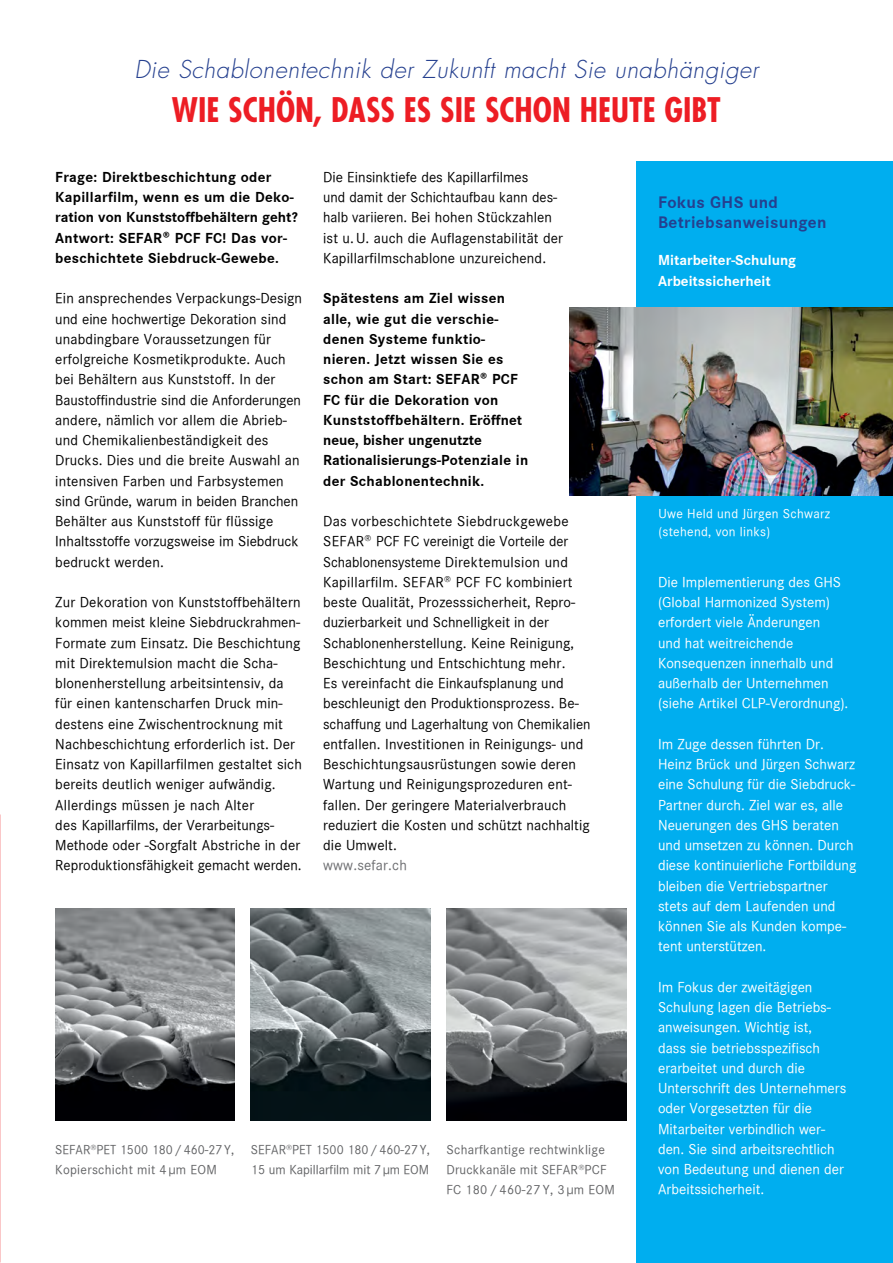
<style>
.page{position:relative;width:893px;height:1263px;background:#fff}
.page>*{position:absolute;margin:0;border:0;box-sizing:border-box;transform-origin:0 0}
.t1{font:700 condensed 33px "Futura";color:#ed1d24}
.t2{font:italic 300 24px "Futura";letter-spacing:.02em;color:#25408f}
.t3{font:17.25px/19.5px "Corporate S Bold";letter-spacing:.02em;color:#25408f}
.t4{font:15px/20.2px "Corporate S";letter-spacing:.01em;color:#000}
.t5{font:15px/20.2px "Corporate S";color:#fff}
.t6{font:15px/20.2px "Corporate S Bold";letter-spacing:.02em;color:#000}
.t7{font:15px/20.2px "Corporate S Bold";color:#fff}
.t8{font:15px "Corporate S";letter-spacing:.01em;color:#6d6e71}
.t9{font:13.5px/20.2px "Corporate S";letter-spacing:.01em;color:#636466}
.t10{font:13.5px/18px "Corporate S";letter-spacing:.02em;color:#fff}
</style>
<div class="page">
<div style="left:637px;top:162px;width:256px;height:1101px;background:#00aeef"></div>
<img style="left:570px;top:307px;width:323px;height:189px">
<img style="left:55px;top:908px;width:180px;height:213px">
<img style="left:446px;top:908px;width:180px;height:213px">
<img style="left:251px;top:908px;width:180px;height:213px">
<h2 class="t2" style="left:134px;top:55px;width:625px">Die Schablonentechnik der Zukunft macht Sie unabhängiger</h2>
<h1 class="t1" style="left:172px;top:89px;width:551px">WIE SCHÖN, DASS ES SIE SCHON HEUTE GIBT</h1>
<p class="t6" style="left:55px;top:167px;width:244px">Frage: Direktbeschichtung oder Kapillarfilm, wenn es um die Deko&shy;ration von Kunststoffbehältern geht?<br>Antwort: SEFAR® PCF FC! Das vor&shy;beschichtete Siebdruck-Gewebe.</p>
<p class="t4" style="left:55px;top:288px;width:248px">Ein ansprechendes Verpackungs-Design und eine hochwertige Dekoration sind unabdingbare Voraussetzungen für erfolgreiche Kosmetikprodukte. Auch bei Behältern aus Kunststoff. In der Baustoffindustrie sind die Anforderungen andere, nämlich vor allem die Abrieb&shy;und Chemikalienbeständigkeit des Drucks. Dies und die breite Auswahl an intensiven Farben und Farbsystemen sind Gründe, warum in beiden Branchen Behälter aus Kunststoff für flüssige Inhaltsstoffe vorzugsweise im Siebdruck bedruckt werden.</p>
<p class="t4" style="left:55px;top:592px;width:248px">Zur Dekoration von Kunststoffbehältern kommen meist kleine Siebdruckrahmen-Formate zum Einsatz. Die Beschichtung mit Direktemulsion macht die Scha&shy;blonenherstellung arbeitsintensiv, da für einen kantenscharfen Druck min&shy;destens eine Zwischentrocknung mit Nachbeschichtung erforderlich ist. Der Einsatz von Kapillarfilmen gestaltet sich bereits deutlich weniger aufwändig.<br>Allerdings müssen je nach Alter<br>des Kapillarfilms, der Verarbeitungs-Methode oder -Sorgfalt Abstriche in der Reproduktionsfähigkeit gemacht werden.</p>
<p class="t4" style="left:323px;top:167px;width:242px">Die Einsinktiefe des Kapillarfilmes<br>und damit der Schichtaufbau kann des&shy;halb variieren. Bei hohen Stückzahlen ist u.U. auch die Auflagenstabilität der Kapillarfilmschablone unzureichend.</p>
<p class="t6" style="left:323px;top:288px;width:207px">Spätestens am Ziel wissen alle, wie gut die verschie&shy;denen Systeme funktio&shy;nieren. Jetzt wissen Sie es schon am Start: SEFAR® PCF<br>FC für die Dekoration von<br>Kunststoffbehältern. Eröffnet neue, bisher ungenutzte<br>Rationalisierungs-Potenziale in der Schablonentechnik.</p>
<p class="t4" style="left:323px;top:511px;width:269px">Das vorbeschichtete Siebdruckgewebe SEFAR<sup>®</sup> PCF FC vereinigt die Vorteile der Schablonensysteme Direktemulsion und Kapillarfilm. SEFAR<sup>®</sup> PCF FC kombiniert beste Qualität, Prozesssicherheit, Repro&shy;duzierbarkeit und Schnelligkeit in der Schablonenherstellung. Keine Reinigung, Beschichtung und Entschichtung mehr.<br>Es vereinfacht die Einkaufsplanung und beschleunigt den Produktionsprozess. Be&shy;schaffung und Lagerhaltung von Chemikalien entfallen. Investitionen in Reinigungs- und Beschichtungsausrüstungen sowie deren Wartung und Reinigungsprozeduren ent&shy;fallen. Der geringere Materialverbrauch reduziert die Kosten und schützt nachhaltig die Umwelt.</p>
<p class="t8" style="left:323px;top:857px;width:85px">www.sefar.ch</p>
<p class="t9" style="left:55px;top:1139px;width:180px">SEFAR<sup>®</sup>PET 1500 180/460-27Y,<br>Kopierschicht mit 4 µm EOM</p>
<p class="t9" style="left:446px;top:1139px;width:170px">Scharfkantige rechtwinklige<br>Druckkanäle mit SEFAR<sup>®</sup>PCF<br>FC 180 / 460-27 Y, 3 µm EOM</p>
<p class="t9" style="left:251px;top:1139px;width:180px">SEFAR<sup>®</sup>PET 1500 180/460-27Y,<br>15 um Kapillarfilm mit 7µm EOM</p>
<p class="t3" style="left:658px;top:193px;width:170px">Fokus GHS und<br>Betriebsanweisungen</p>
<p class="t7" style="left:658px;top:250px;width:140px">Mitarbeiter-Schulung<br>Arbeitssicherheit</p>
<p class="t10" style="left:659px;top:505px;width:173px">Uwe Held und Jürgen Schwarz (stehend, von links)</p>
<p class="t5" style="left:658px;top:572px;width:192px">Die Implementierung des GHS (Global Harmonized System) erfordert viele Änderungen<br>und hat weitreichende<br>Konsequenzen innerhalb und außerhalb der Unternehmen (siehe Artikel CLP-Verordnung).</p>
<p class="t5" style="left:658px;top:734px;width:200px">Im Zuge dessen führten Dr.<br>Heinz Brück und Jürgen Schwarz eine Schulung für die Siebdruck-<br>Partner durch. Ziel war es, alle<br>Neuerungen des GHS beraten und umsetzen zu können. Durch diese kontinuierliche Fortbildung bleiben die Vertriebspartner stets auf dem Laufenden und können Sie als Kunden kompe&shy;tent unterstützen.</p>
<p class="t5" style="left:658px;top:977px;width:190px">Im Fokus der zweitägigen<br>Schulung lagen die Betriebs&shy;anweisungen. Wichtig ist,<br>dass sie betriebsspezifisch erarbeitet und durch die<br>Unterschrift des Unternehmers oder Vorgesetzten für die<br>Mitarbeiter verbindlich wer&shy;den. Sie sind arbeitsrechtlich von Bedeutung und dienen der<br>Arbeitssicherheit.</p>
</div>
